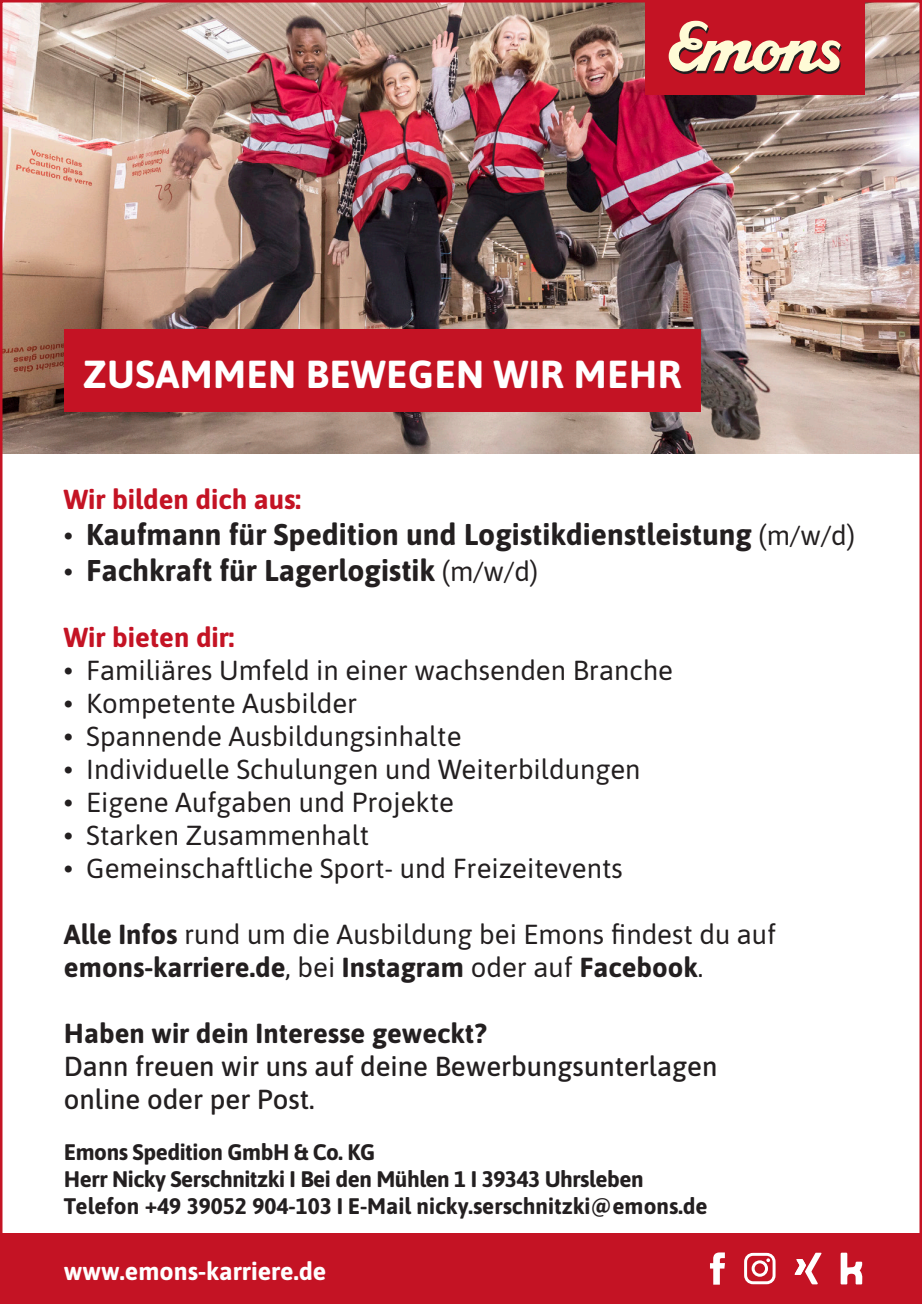
<style>
.page{position:relative;width:922px;height:1304px;background:#fff}
.page>*{position:absolute;margin:0;border:0;box-sizing:border-box;transform-origin:0 0}
.t1{font:700 39px "Asap";letter-spacing:.01em;color:#fff}
.t2{font:700 30px "Asap";color:#231f20}
.t3{font:27.5px/33px "Asap";color:#231f20}
.t4{font:500 27.5px/33px "Asap";color:#231f20}
.t5{font:700 27.5px "Asap";color:#c41324}
.t6{font:700 27.5px "Asap";color:#231f20}
.t7{font:700 25px "Asap";color:#fff}
.t8{font:700 22.5px/27px "Asap";letter-spacing:-.02em;color:#231f20}
.s1{font-weight:400;font-size:27.5px}
.s2{font-weight:700}
</style>
<div class="page">
<div style="left:0;top:1233px;width:921px;height:71px;background:#c41324"></div>
<img style="left:3px;top:3px;width:915px;height:451px">
<svg style="left:710px;top:1252px;width:14px;height:33px"></svg>
<svg style="left:744px;top:1253px;width:31px;height:31px"></svg>
<svg style="left:794px;top:1253px;width:27px;height:31px"></svg>
<svg style="left:840px;top:1253px;width:22px;height:31px"></svg>
<div style="left:645px;top:0;width:219px;height:95px;background:#c41324"></div>
<svg style="left:668px;top:21px;width:173px;height:53px"></svg>
<div style="left:64px;top:329px;width:636px;height:83px;background:#c41324"></div>
<h1 class="t1" style="left:83px;top:347px;width:600px">ZUSAMMEN BEWEGEN WIR MEHR</h1>
<p class="t5" style="left:64px;top:480px;width:238px">Wir bilden dich aus:</p>
<p class="t2" style="left:64px;top:513px;width:792px"><span class="s1">•</span> Kaufmann für Spedition und Logistikdienstleistung <span class="s1">(m/w/d)</span></p>
<p class="t2" style="left:64px;top:549px;width:476px"><span class="s1">•</span> Fachkraft für Lagerlogistik <span class="s1">(m/w/d)</span></p>
<p class="t5" style="left:64px;top:618px;width:172px">Wir bieten dir:</p>
<p class="t3" style="left:64px;top:653px;width:610px">• Familiäres Umfeld in einer wachsenden Branche</p>
<p class="t3" style="left:64px;top:686px;width:295px">• Kompetente Ausbilder</p>
<p class="t3" style="left:64px;top:719px;width:399px">• Spannende Ausbildungsinhalte</p>
<p class="t3" style="left:64px;top:752px;width:578px">• Individuelle Schulungen und Weiterbildungen</p>
<p class="t3" style="left:64px;top:785px;width:391px">• Eigene Aufgaben und Projekte</p>
<p class="t3" style="left:64px;top:818px;width:307px">• Starken Zusammenhalt</p>
<p class="t3" style="left:64px;top:851px;width:560px">• Gemeinschaftliche Sport- und Freizeitevents</p>
<p class="t3" style="left:64px;top:917px;width:713px"><span class="s2">Alle Infos</span> rund um die Ausbildung bei Emons findest du auf <span class="s2">emons-karriere.de</span>, bei <span class="s2">Instagram</span> oder auf <span class="s2">Facebook</span>.</p>
<p class="t6" style="left:64px;top:1014px;width:424px">Haben wir dein Interesse geweckt?</p>
<p class="t4" style="left:64px;top:1049px;width:654px">Dann freuen wir uns auf deine Bewerbungsunterlagen online oder per Post.</p>
<p class="t8" style="left:64px;top:1137px;width:645px">Emons Spedition GmbH &amp; Co. KG<br>Herr Nicky Serschnitzki I Bei den Mühlen 1 I 39343 Uhrsleben<br>Telefon +49 39052 904-103 I E-Mail nicky.serschnitzki@emons.de</p>
<p class="t7" style="left:64px;top:1254px;width:264px">www.emons-karriere.de</p>
</div>
